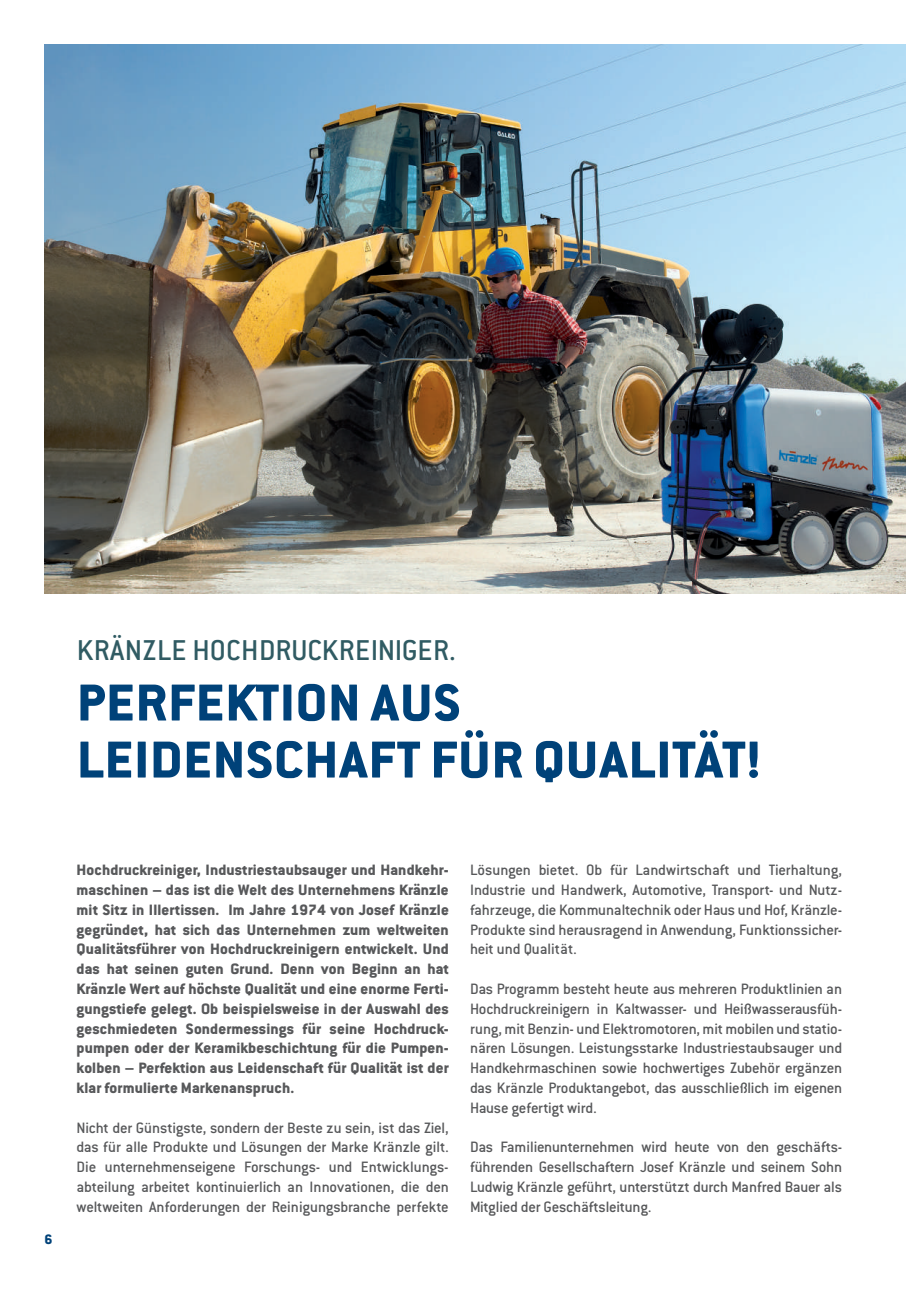
<style>
.page{position:relative;width:906px;height:1289px;background:#fff}
.page>*{position:absolute;margin:0;border:0;box-sizing:border-box;transform-origin:0 0}
.t1{font:700 57px/57px "Conduit ITC Extra";letter-spacing:.015em;color:#004279}
.t2{font:31.5px "Conduit ITC Medium";letter-spacing:.015em;color:#305b63}
.t3{font:16.5px/19.8px "Conduit ITC Medium";letter-spacing:-.01em;color:#57585a;text-align:justify}
.t4{font:700 16.5px/19.8px "Conduit ITC Extra";letter-spacing:.01em;color:#57585a;text-align:justify}
.t5{font:700 15px "Conduit ITC Extra";color:#004279}
</style>
<div class="page">
<img style="left:45px;top:45px;width:861px;height:548px">
<h2 class="t2" style="left:77px;top:631px;width:380px">KRÄNZLE HOCHDRUCKREINIGER.</h2>
<h1 class="t1" style="left:77px;top:672px;width:686px">PERFEKTION AUS<br>LEIDENSCHAFT FÜR QUALITÄT!</h1>
<p class="t5" style="left:45px;top:1230px;width:9px">6</p>
<p class="t4" style="left:77px;top:859px;width:374px">Hochdruckreiniger, Industriestaubsauger und Handkehr&shy;maschinen – das ist die Welt des Unternehmens Kränzle mit Sitz in Illertissen. Im Jahre 1974 von Josef Kränzle gegründet, hat sich das Unternehmen zum weltweiten Qualitätsführer von Hochdruckreinigern entwickelt. Und das hat seinen guten Grund. Denn von Beginn an hat Kränzle Wert auf höchste Qualität und eine enorme Ferti&shy;gungstiefe gelegt. Ob beispielsweise in der Auswahl des geschmiedeten Sondermessings für seine Hochdruck&shy;pumpen oder der Keramikbeschichtung für die Pumpen&shy;kolben – Perfektion aus Leidenschaft für Qualität ist der klar formulierte Markenanspruch.</p>
<p class="t3" style="left:77px;top:1117px;width:374px">Nicht der Günstigste, sondern der Beste zu sein, ist das Ziel, das für alle Produkte und Lösungen der Marke Kränzle gilt.<br>Die unternehmenseigene Forschungs- und Entwicklungs&shy;abteilung arbeitet kontinuierlich an Innovationen, die den weltweiten Anforderungen der Reinigungsbranche perfekte</p>
<p class="t3" style="left:470px;top:859px;width:374px">Lösungen bietet. Ob für Landwirtschaft und Tierhaltung, Industrie und Handwerk, Automotive, Transport- und Nutz&shy;fahrzeuge, die Kommunaltechnik oder Haus und Hof, Kränzle-Produkte sind herausragend in Anwendung, Funktionssicher&shy;heit und Qualität.</p>
<p class="t3" style="left:470px;top:978px;width:374px">Das Programm besteht heute aus mehreren Produktlinien an Hochdruckreinigern in Kaltwasser- und Heißwasserausfüh&shy;rung, mit Benzin- und Elektromotoren, mit mobilen und statio&shy;nären Lösungen. Leistungsstarke Industriestaubsauger und Handkehrmaschinen sowie hochwertiges Zubehör ergänzen das Kränzle Produktangebot, das ausschließlich im eigenen Hause gefertigt wird.</p>
<p class="t3" style="left:470px;top:1136px;width:374px">Das Familienunternehmen wird heute von den geschäfts&shy;führenden Gesellschaftern Josef Kränzle und seinem Sohn Ludwig Kränzle geführt, unterstützt durch Manfred Bauer als Mitglied der Geschäftsleitung.</p>
</div>
